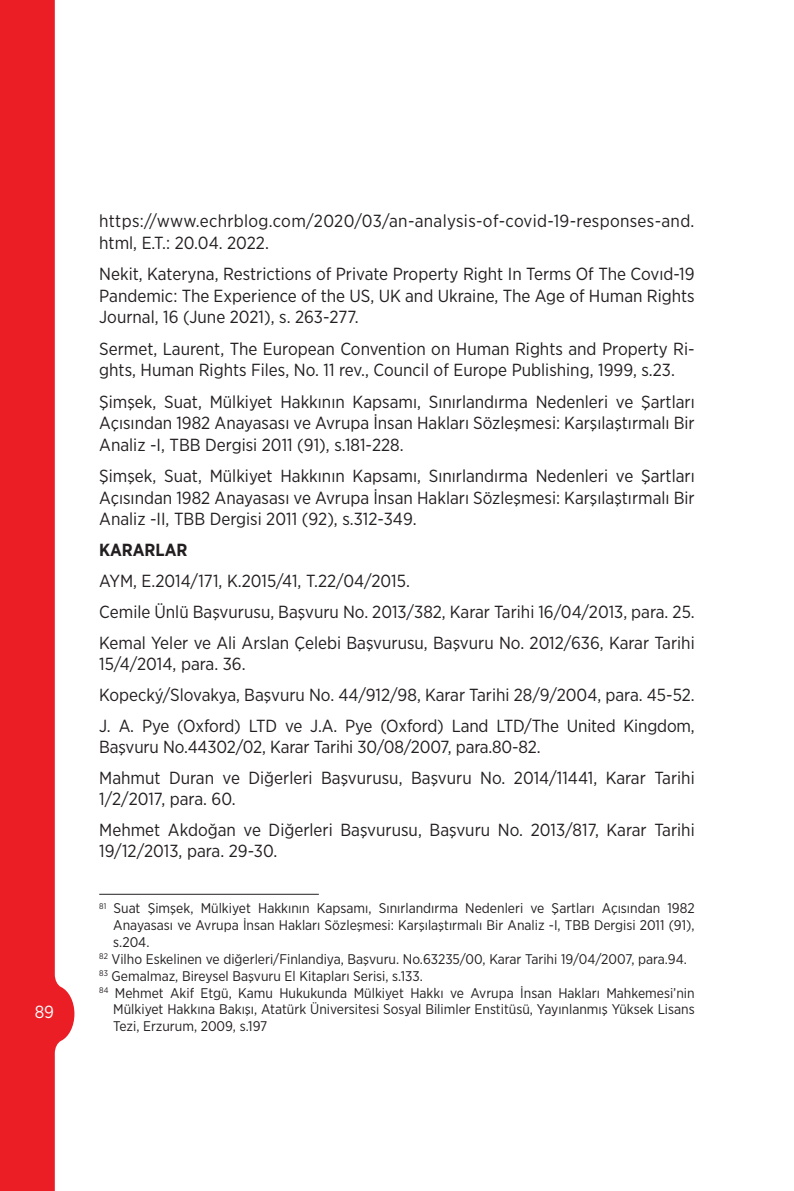
<style>
.page{position:relative;width:794px;height:1191px;background:#fff}
.page>*{position:absolute;margin:0;border:0;box-sizing:border-box;transform-origin:0 0}
.t1{font:17.5px/21.5px "Gotham Narrow";color:#231f20}
.t2{font:17.5px/21.5px "Gotham Narrow";letter-spacing:.02em;color:#231f20}
.t3{font:700 17.5px "Gotham Narrow";color:#231f20}
.t4{font:17.5px "Gotham Narrow";color:#fff}
.t5{font:14px "Gotham Narrow";color:#231f20}
</style>
<div class="page">
<svg style="left:0;top:0;width:74px;height:1191px;fill:#ec1e25"></svg>
<hr style="left:99px;top:894px;width:220px;height:1px;background:#231f20">
<p class="t4" style="left:35px;top:1000px;width:21px">89</p>
<p class="t2" style="left:99px;top:210px;width:597px">https://www.echrblog.com/2020/03/an-analysis-of-covid-19-responses-and. html, E.T.: 20.04. 2022.</p>
<p class="t1" style="left:99px;top:263px;width:597px;text-align:justify">Nekit, Kateryna, Restrictions of Private Property Right In Terms Of The Covıd-19<br>Pandemic: The Experience of the US, UK and Ukraine, The Age of Human Rights Journal, 16 (June 2021), s. 263-277.</p>
<p class="t1" style="left:99px;top:338px;width:597px">Sermet, Laurent, The European Convention on Human Rights and Property Ri&shy;ghts, Human Rights Files, No. 11 rev., Council of Europe Publishing, 1999, s.23.</p>
<p class="t1" style="left:99px;top:390px;width:597px;text-align:justify">Şimşek, Suat, Mülkiyet Hakkının Kapsamı, Sınırlandırma Nedenleri ve Şartları Açısından 1982 Anayasası ve Avrupa İnsan Hakları Sözleşmesi: Karşılaştırmalı Bir Analiz -I, TBB Dergisi 2011 (91), s.181-228.</p>
<p class="t1" style="left:99px;top:465px;width:597px;text-align:justify">Şimşek, Suat, Mülkiyet Hakkının Kapsamı, Sınırlandırma Nedenleri ve Şartları Açısından 1982 Anayasası ve Avrupa İnsan Hakları Sözleşmesi: Karşılaştırmalı Bir Analiz -II, TBB Dergisi 2011 (92), s.312-349.</p>
<p class="t3" style="left:99px;top:539px;width:90px">KARARLAR</p>
<p class="t1" style="left:99px;top:565px;width:597px;line-height:31px">AYM, E.2014/171, K.2015/41, T.22/04/2015.<br>Cemile Ünlü Başvurusu, Başvuru No. 2013/382, Karar Tarihi 16/04/2013, para. 25.<br>Kemal Yeler ve Ali Arslan Çelebi Başvurusu, Başvuru No. 2012/636, Karar Tarihi</p>
<p class="t1" style="left:99px;top:648px;width:597px;line-height:31px">15/4/2014, para. 36.<br>Kopecký/Slovakya, Başvuru No. 44/912/98, Karar Tarihi 28/9/2004, para. 45-52.<br>J. A. Pye (Oxford) LTD ve J.A. Pye (Oxford) Land LTD/The United Kingdom,</p>
<p class="t1" style="left:99px;top:731px;width:597px;line-height:31px">Başvuru No.44302/02, Karar Tarihi 30/08/2007, para.80-82.<br>Mahmut Duran ve Diğerleri Başvurusu, Başvuru No. 2014/11441, Karar Tarihi</p>
<p class="t1" style="left:99px;top:783px;width:597px;line-height:31px">1/2/2017, para. 60.<br>Mehmet Akdoğan ve Diğerleri Başvurusu, Başvuru No. 2013/817, Karar Tarihi</p>
<p class="t1" style="left:99px;top:839px;width:180px">19/12/2013, para. 29-30.</p>
<p class="t5" style="left:99px;top:900px;width:597px"><sup>81</sup> Suat Şimşek, Mülkiyet Hakkının Kapsamı, Sınırlandırma Nedenleri ve Şartları Açısından 1982</p>
<p class="t5" style="left:113px;top:916px;width:583px">Anayasası ve Avrupa İnsan Hakları Sözleşmesi: Karşılaştırmalı Bir Analiz -I, TBB Dergisi 2011 (91),</p>
<p class="t5" style="left:113px;top:933px;width:38px">s.204.</p>
<p class="t5" style="left:99px;top:950px;width:589px"><sup>82</sup> Vilho Eskelinen ve diğerleri/Finlandiya, Başvuru. No.63235/00, Karar Tarihi 19/04/2007, para.94.</p>
<p class="t5" style="left:99px;top:967px;width:325px"><sup>83</sup> Gemalmaz, Bireysel Başvuru El Kitapları Serisi, s.133.</p>
<p class="t5" style="left:99px;top:984px;width:597px"><sup>84</sup> Mehmet Akif Etgü, Kamu Hukukunda Mülkiyet Hakkı ve Avrupa İnsan Hakları Mahkemesi’nin</p>
<p class="t5" style="left:113px;top:1000px;width:583px">Mülkiyet Hakkına Bakışı, Atatürk Üniversitesi Sosyal Bilimler Enstitüsü, Yayınlanmış Yüksek Lisans</p>
<p class="t5" style="left:113px;top:1017px;width:156px">Tezi, Erzurum, 2009, s.197</p>
</div>
